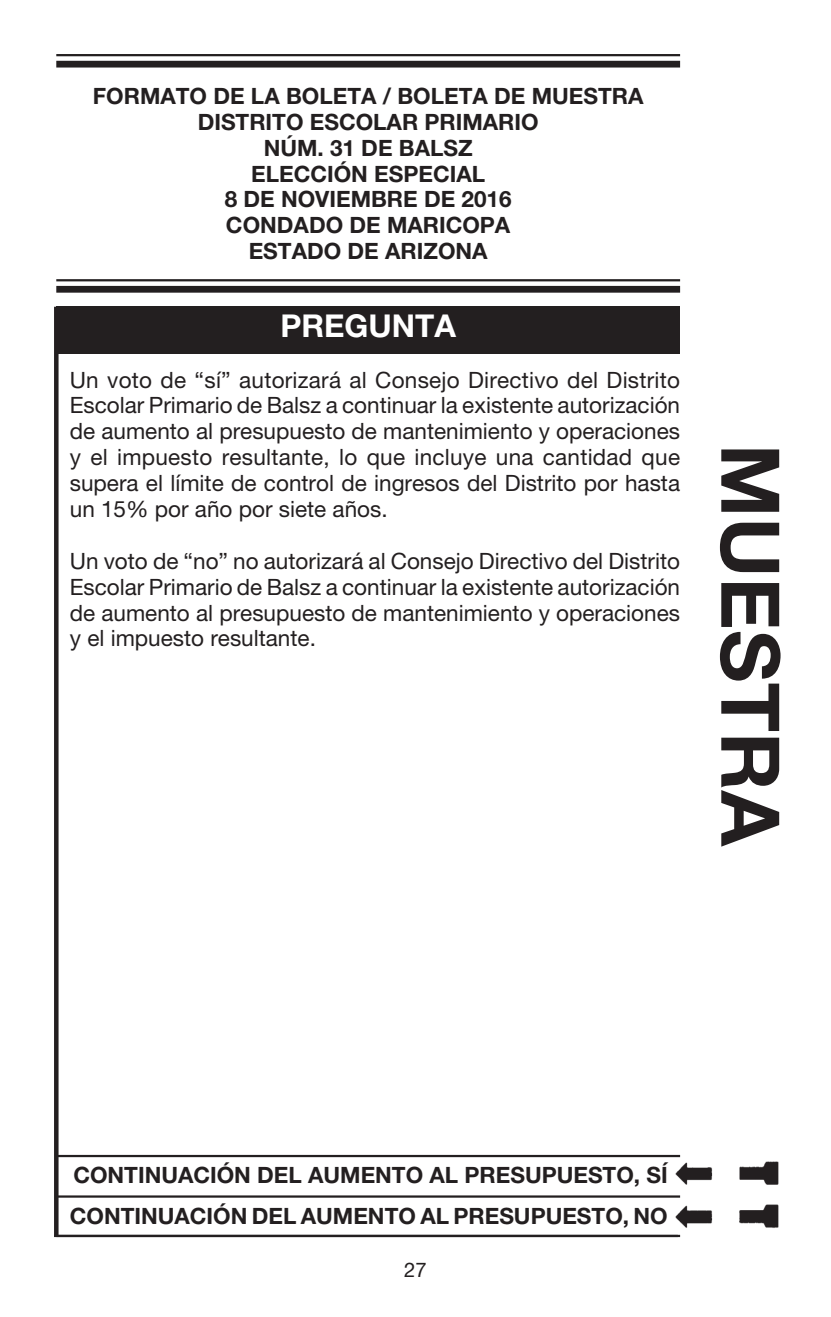
<style>
.page{position:relative;width:831px;height:1317px;background:#fff}
.page>*{position:absolute;margin:0;border:0;box-sizing:border-box;transform-origin:0 0}
.t1{font:700 81px "Helvetica Neue LT Std";color:#231f20}
.t2{font:700 31.5px "Helvetica Neue LT Std";color:#fff}
.t3{font:22.5px/25.9px "Helvetica Neue LT Std";color:#231f20;text-align:justify}
.t4{font:700 22.5px/25.9px "Helvetica Neue LT Std";color:#231f20;text-align:center}
.t5{font:20.25px "Helvetica Neue LT Std";color:#231f20}
</style>
<div class="page">
<hr style="left:56px;top:54px;width:624px;height:2px;background:#231f20">
<div style="left:56px;top:61px;width:624px;height:7px;background:#231f20"></div>
<hr style="left:56px;top:279px;width:624px;height:2px;background:#231f20">
<div style="left:56px;top:286px;width:624px;height:6px;background:#231f20"></div>
<div style="left:56px;top:306px;width:624px;height:47px;background:#231f20"></div>
<hr style="left:56px;top:1154px;width:624px;height:2px;background:#231f20">
<hr style="left:56px;top:1195px;width:624px;height:2px;background:#231f20">
<img style="left:673px;top:1161px;width:106px;height:67px">
<hr style="left:54px;top:307px;width:4px;height:929px;background:#231f20">
<hr style="left:56px;top:1234px;width:624px;height:2px;background:#231f20">
<p class="t4" style="left:93px;top:85px;width:552px">FORMATO DE LA BOLETA / BOLETA DE MUESTRA<br>DISTRITO ESCOLAR PRIMARIO<br>NÚM. 31 DE BALSZ<br>ELECCIÓN ESPECIAL<br>8 DE NOVIEMBRE DE 2016<br>CONDADO DE MARICOPA<br>ESTADO DE ARIZONA</p>
<h2 class="t2" style="left:280px;top:314px;width:177px">PREGUNTA</h2>
<p class="t3" style="left:70px;top:369px;width:611px">Un voto de “sí” autorizará al Consejo Directivo del Distrito Escolar Primario de Balsz a continuar la existente autorización de aumento al presupuesto de mantenimiento y operaciones y el impuesto resultante, lo que incluye una cantidad que supera el límite de control de ingresos del Distrito por hasta un 15% por año por siete años.</p>
<p class="t3" style="left:70px;top:550px;width:611px">Un voto de “no” no autorizará al Consejo Directivo del Distrito Escolar Primario de Balsz a continuar la existente autorización de aumento al presupuesto de mantenimiento y operaciones y el impuesto resultante.</p>
<h1 class="t1" style="left:778px;top:444px;width:404px;rotate:90deg">MUESTRA</h1>
<p class="t4" style="left:70px;top:1156px;width:599px;line-height:40.5px;text-align:left">CONTINUACIÓN DEL AUMENTO AL PRESUPUESTO, SÍ<br>CONTINUACIÓN DEL AUMENTO AL PRESUPUESTO, NO</p>
<p class="t5" style="left:404px;top:1262px;width:24px">27</p>
</div>
